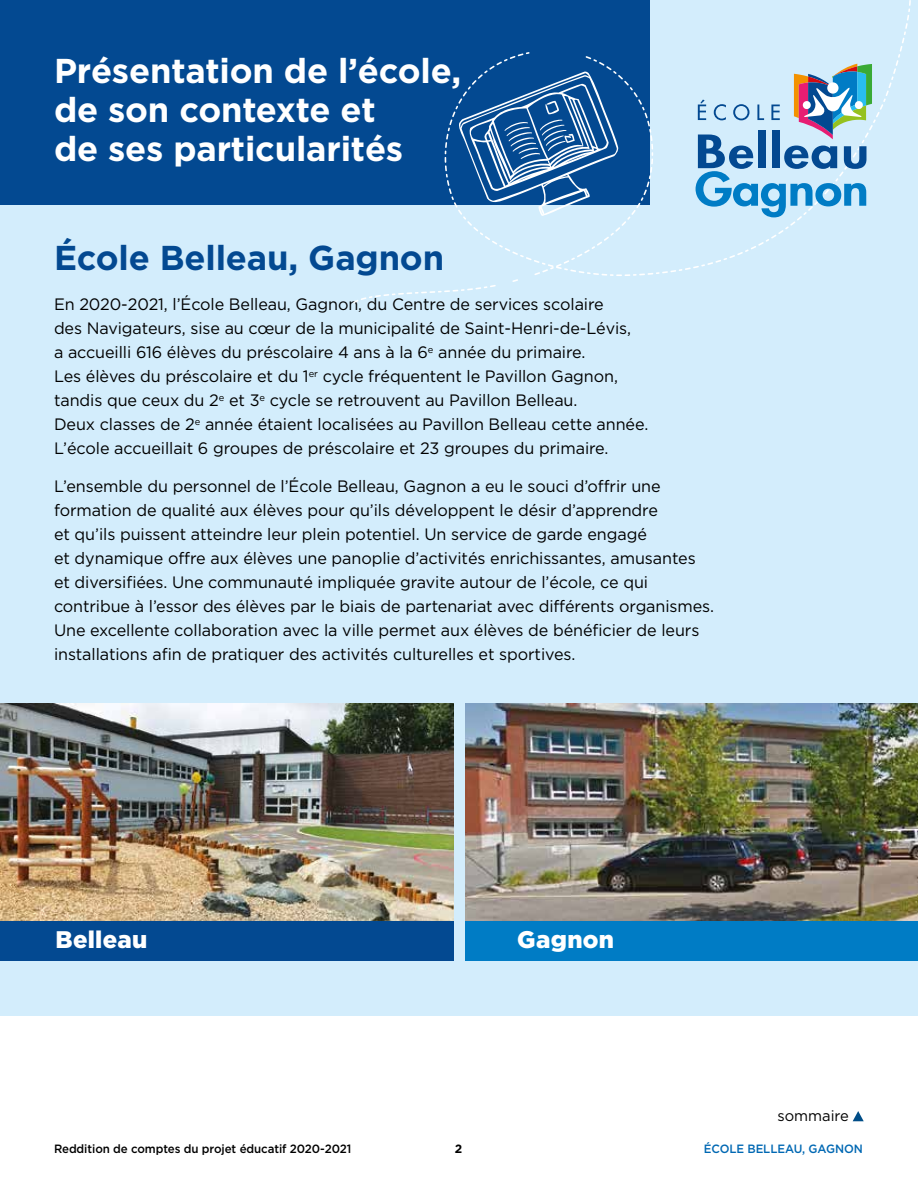
<style>
.page{position:relative;width:918px;height:1188px;background:#fff}
.page>*{position:absolute;margin:0;border:0;box-sizing:border-box;transform-origin:0 0}
.t1{font:700 34.5px/39px "Gotham";letter-spacing:-.005em;color:#fff}
.t2{font:700 34.5px "Gotham";letter-spacing:-.005em;color:#034991}
.t3{font:900 24px "Gotham";letter-spacing:.01em;color:#fff}
.t4{font:16.5px/24px "Gotham";letter-spacing:-.005em;color:#000}
.t5{font:15px "Gotham";color:#000}
.t6{font:500 12px "Gotham";letter-spacing:-.005em;color:#000;scale:.96 1}
.t7{font:500 12px "Gotham";letter-spacing:-.005em;color:#0068b3;scale:.96 1}
.t8{font:700 12px "Gotham";color:#000}
</style>
<div class="page">
<div style="left:0;top:0;width:918px;height:1015px;background:#d3edfc"></div>
<div style="left:0;top:744px;width:454px;height:217px;background:#034991"></div>
<div style="left:465px;top:744px;width:453px;height:217px;background:#007cc5"></div>
<img style="left:0;top:703px;width:454px;height:217px">
<img style="left:465px;top:703px;width:453px;height:217px">
<div style="left:0;top:0;width:649px;height:204px;background:#034991"></div>
<svg style="left:353px;top:0;width:558px;height:303px"></svg>
<svg style="left:696px;top:64px;width:176px;height:153px"></svg>
<svg style="left:853px;top:1111px;width:11px;height:10px"></svg>
<h1 class="t1" style="left:54px;top:50px;width:409px">Présentation de l’école, de son contexte et<br>de ses particularités</h1>
<h1 class="t2" style="left:54px;top:238px;width:392px">École Belleau, Gagnon</h1>
<p class="t4" style="left:54px;top:292px;width:596px">En 2020-2021, l’École Belleau, Gagnon, du Centre de services scolaire<br>des Navigateurs, sise au cœur de la municipalité de Saint-Henri-de-Lévis,<br>a accueilli 616 élèves du préscolaire 4 ans à la 6<sup>e</sup> année du primaire.<br>Les élèves du préscolaire et du 1<sup>er</sup> cycle fréquentent le Pavillon Gagnon, tandis que ceux du 2<sup>e</sup> et 3<sup>e</sup> cycle se retrouvent au Pavillon Belleau.<br>Deux classes de 2<sup>e</sup> année étaient localisées au Pavillon Belleau cette année.<br>L’école accueillait 6 groupes de préscolaire et 23 groupes du primaire.</p>
<p class="t4" style="left:54px;top:474px;width:662px">L’ensemble du personnel de l’École Belleau, Gagnon a eu le souci d’offrir une formation de qualité aux élèves pour qu’ils développent le désir d’apprendre<br>et qu’ils puissent atteindre leur plein potentiel. Un service de garde engagé<br>et dynamique offre aux élèves une panoplie d’activités enrichissantes, amusantes et diversifiées. Une communauté impliquée gravite autour de l’école, ce qui contribue à l’essor des élèves par le biais de partenariat avec différents organismes.<br>Une excellente collaboration avec la ville permet aux élèves de bénéficier de leurs installations afin de pratiquer des activités culturelles et sportives.</p>
<h2 class="t3" style="left:56px;top:926px;width:93px">Belleau</h2>
<h2 class="t3" style="left:517px;top:926px;width:98px">Gagnon</h2>
<p class="t5" style="left:777px;top:1108px;width:73px">sommaire</p>
<p class="t6" style="left:54px;top:1142px;width:311px">Reddition de comptes du projet éducatif 2020-2021</p>
<p class="t8" style="left:455px;top:1142px;width:9px">2</p>
<p class="t7" style="left:704px;top:1142px;width:167px">ÉCOLE BELLEAU, GAGNON</p>
</div>
